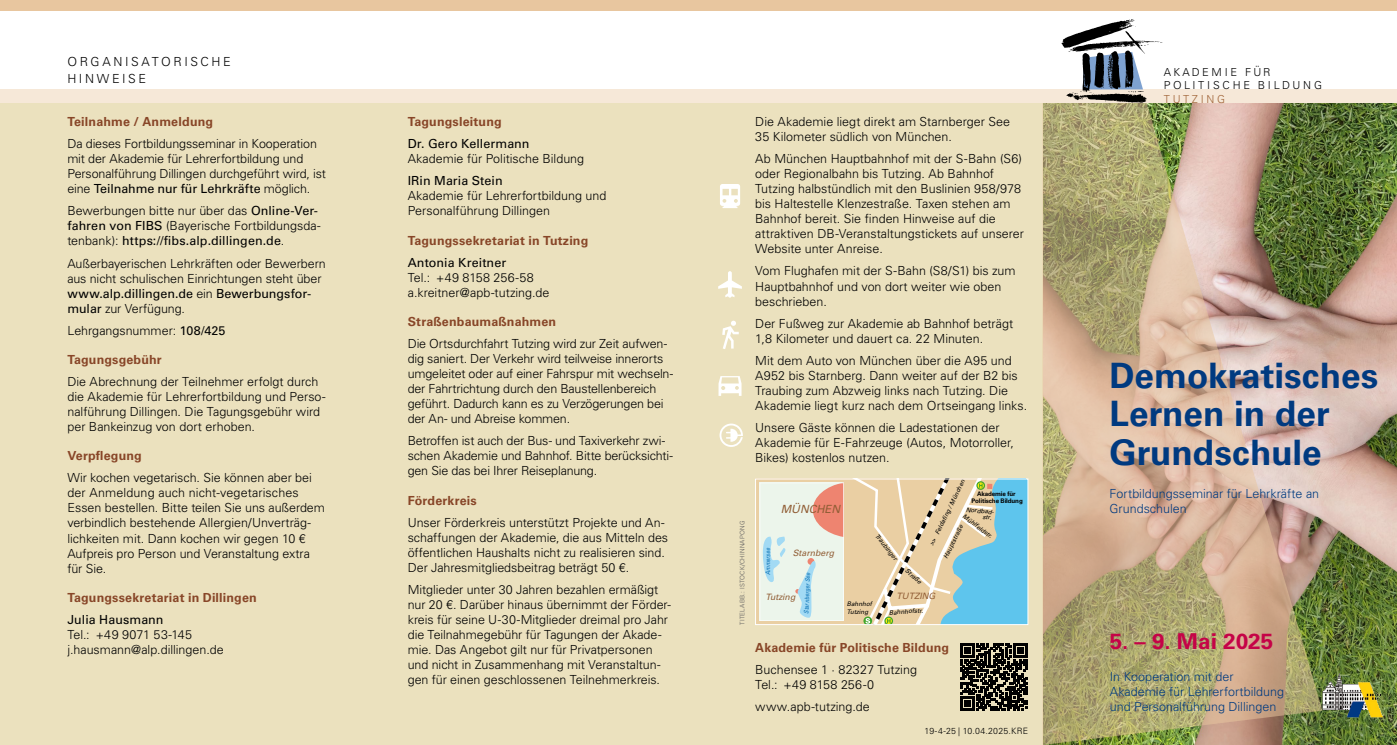
<style>
.page{position:relative;width:1397px;height:745px;background:#fff}
.page>*{position:absolute;margin:0;border:0;box-sizing:border-box;transform-origin:0 0}
.t1{font:700 35px/38.8px "Univers LT Std";color:#003a80}
.t2{font:700 21.88px "Univers LT Std";color:#c50347}
.t3{font:300 12.5px/15px "Univers LT Std";letter-spacing:-.005em;color:#000}
.t4{font:700 12.5px "Univers LT Std";letter-spacing:.01em;color:#884628}
.t5{font:300 12.5px/15px "Univers LT Std";color:#003a80}
.t6{font:12.5px "Univers LT Std";letter-spacing:.005em;color:#000}
.t7{font:300 12.5px/17.1px "Univers LT Std";letter-spacing:.205em;color:#000}
.t8{font:italic 11.25px "Univers LT Std";color:#915e36}
.t9{font:300 11px/13.2px "Univers LT Std";letter-spacing:.245em;color:#000}
.t10{font:300 11px "Univers LT Std";letter-spacing:.25em;color:#a06438}
.t11{font:italic 8.75px "Univers LT Std";color:#915e36}
.t12{font:300 8.75px "Univers LT Std";letter-spacing:.02em;color:#000}
.t13{font:italic 6.25px/7.5px "Univers LT Std";color:#000}
.t14{font:700 6.25px/6.9px "Univers LT Std";letter-spacing:-.02em;color:#000;text-align:center}
.t15{font:300 6.25px "Univers LT Std";letter-spacing:.035em;color:#58585a}
.t16{font:italic condensed 6.25px "Univers LT Std";color:#0b72b5}
.s1{font-weight:400}
</style>
<div class="page">
<img style="left:1322px;top:103px;width:74px;height:641px">
<div style="left:0;top:103px;width:1042px;height:641px;background:#ebe1be"></div>
<img style="left:1042px;top:103px;width:280px;height:641px">
<div style="left:0;top:0;width:1396px;height:11px;background:#e8c69f"></div>
<svg style="left:759px;top:480px;width:266px;height:142px;background:#cdd5c7"></svg>
<div style="left:755px;top:478px;width:273px;height:146px;border:1px solid #fff"></div>
<svg style="left:720px;top:184px;width:20px;height:24px"></svg>
<svg style="left:722px;top:320px;width:16px;height:29px"></svg>
<svg style="left:719px;top:423px;width:23px;height:23px"></svg>
<svg style="left:718px;top:376px;width:23px;height:19px"></svg>
<svg style="left:718px;top:271px;width:23px;height:26px"></svg>
<svg style="left:960px;top:643px;width:67px;height:67px"></svg>
<div style="left:0;top:89px;width:1396px;height:14px;background:#f6e8d8"></div>
<svg style="left:1061px;top:19px;width:101px;height:84px"></svg>
<img style="left:1321px;top:672px;width:61px;height:45px">
<p class="t7" style="left:67px;top:53px;width:165px">ORGANISATORISCHE<br>HINWEISE</p>
<p class="t4" style="left:67px;top:114px;width:147px">Teilnahme / Anmeldung</p>
<p class="t3" style="left:67px;top:136px;width:260px">Da dieses Fortbildungsseminar in Kooperation mit der Akademie für Lehrerfortbildung und Personalführung Dillingen durchgeführt wird, ist eine <span class="s1">Teilnahme nur für Lehrkräfte</span> möglich.</p>
<p class="t3" style="left:67px;top:203px;width:255px">Bewerbungen bitte nur über das <span class="s1">Online-Ver&shy;fahren von FIBS</span> (Bayerische Fortbildungsda&shy;tenbank): <span class="s1">https://fibs.alp.dillingen.de</span>.</p>
<p class="t3" style="left:67px;top:255px;width:260px">Außerbayerischen Lehrkräften oder Bewerbern aus nicht schulischen Einrichtungen steht über <span class="s1">www.alp.dillingen.de</span> ein <span class="s1">Bewerbungsfor&shy;mular</span> zur Verfügung.</p>
<p class="t3" style="left:67px;top:322px;width:159px">Lehrgangsnummer: <span class="s1">108/425</span></p>
<p class="t4" style="left:67px;top:352px;width:96px">Tagungsgebühr</p>
<p class="t3" style="left:67px;top:374px;width:260px">Die Abrechnung der Teilnehmer erfolgt durch die Akademie für Lehrerfortbildung und Perso&shy;nalführung Dillingen. Die Tagungsgebühr wird per Bankeinzug von dort erhoben.</p>
<p class="t4" style="left:67px;top:448px;width:76px">Verpflegung</p>
<p class="t3" style="left:67px;top:470px;width:259px">Wir kochen vegetarisch. Sie können aber bei der Anmeldung auch nicht-vegetarisches Essen bestellen. Bitte teilen Sie uns außerdem verbindlich bestehende Allergien/Unverträg&shy;lichkeiten mit. Dann kochen wir gegen 10 € Aufpreis pro Person und Veranstaltung extra für Sie.</p>
<p class="t4" style="left:67px;top:589px;width:191px">Tagungssekretariat in Dillingen</p>
<p class="t6" style="left:67px;top:611px;width:98px">Julia Hausmann</p>
<p class="t3" style="left:67px;top:626px;width:158px">Tel.: +49 9071 53-145 j.hausmann@alp.dillingen.de</p>
<p class="t4" style="left:407px;top:114px;width:95px">Tagungsleitung</p>
<p class="t6" style="left:407px;top:136px;width:123px">Dr. Gero Kellermann</p>
<p class="t3" style="left:407px;top:151px;width:178px">Akademie für Politische Bildung</p>
<p class="t6" style="left:407px;top:173px;width:96px">IRin Maria Stein</p>
<p class="t3" style="left:407px;top:188px;width:200px">Akademie für Lehrerfortbildung und<br>Personalführung Dillingen</p>
<p class="t4" style="left:407px;top:232px;width:182px">Tagungssekretariat in Tutzing</p>
<p class="t6" style="left:407px;top:254px;width:100px">Antonia Kreitner</p>
<p class="t3" style="left:407px;top:269px;width:143px">Tel.: +49 8158 256-58 a.kreitner@apb-tutzing.de</p>
<p class="t4" style="left:407px;top:314px;width:150px">Straßenbaumaßnahmen</p>
<p class="t3" style="left:407px;top:336px;width:267px">Die Ortsdurchfahrt Tutzing wird zur Zeit aufwen&shy;dig saniert. Der Verkehr wird teilweise innerorts umgeleitet oder auf einer Fahrspur mit wechseln&shy;der Fahrtrichtung durch den Baustellenbereich geführt. Dadurch kann es zu Verzögerungen bei der An- und Abreise kommen.</p>
<p class="t3" style="left:407px;top:433px;width:266px">Betroffen ist auch der Bus- und Taxiverkehr zwi&shy;schen Akademie und Bahnhof. Bitte berücksichti&shy;gen Sie das bei Ihrer Reiseplanung.</p>
<p class="t4" style="left:407px;top:492px;width:71px">Förderkreis</p>
<p class="t3" style="left:407px;top:514px;width:262px">Unser Förderkreis unterstützt Projekte und An&shy;schaffungen der Akademie, die aus Mitteln des öffentlichen Haushalts nicht zu realisieren sind.<br>Der Jahresmitgliedsbeitrag beträgt 50 €.</p>
<p class="t3" style="left:407px;top:581px;width:265px">Mitglieder unter 30 Jahren bezahlen ermäßigt nur 20 €. Darüber hinaus übernimmt der Förder&shy;kreis für seine U-30-Mitglieder dreimal pro Jahr die Teilnahmegebühr für Tagungen der Akade&shy;mie. Das Angebot gilt nur für Privatpersonen und nicht in Zusammenhang mit Veranstaltun&shy;gen für einen geschlossenen Teilnehmerkreis.</p>
<p class="t15" style="left:738px;top:624px;width:106px;rotate:-90deg">TITELABB.: ISTOCK/CHINNAPONG</p>
<p class="t3" style="left:755px;top:114px;width:256px">Die Akademie liegt direkt am Starnberger See<br>35 Kilometer südlich von München.</p>
<p class="t3" style="left:755px;top:151px;width:270px">Ab München Hauptbahnhof mit der S-Bahn (S6) oder Regionalbahn bis Tutzing. Ab Bahnhof Tutzing halbstündlich mit den Buslinien 958/978 bis Haltestelle Klenzestraße. Taxen stehen am Bahnhof bereit. Sie finden Hinweise auf die attraktiven DB-Veranstaltungstickets auf unserer Website unter Anreise.</p>
<p class="t3" style="left:755px;top:263px;width:262px">Vom Flughafen mit der S-Bahn (S8/S1) bis zum<br>Hauptbahnhof und von dort weiter wie oben beschrieben.</p>
<p class="t3" style="left:755px;top:315px;width:259px">Der Fußweg zur Akademie ab Bahnhof beträgt<br>1,8 Kilometer und dauert ca. 22 Minuten.</p>
<p class="t3" style="left:755px;top:352px;width:273px">Mit dem Auto von München über die A95 und A952 bis Starnberg. Dann weiter auf der B2 bis Traubing zum Abzweig links nach Tutzing. Die Akademie liegt kurz nach dem Ortseingang links.</p>
<p class="t3" style="left:755px;top:419px;width:260px">Unsere Gäste können die Ladestationen der<br>Akademie für E-Fahrzeuge (Autos, Motorroller,<br>Bikes) kostenlos nutzen.</p>
<p class="t13" style="left:927px;top:543px;width:74px;rotate:-64deg">&gt;&gt; Feldafi ng / München</p>
<p class="t14" style="left:971px;top:490px;width:53px">Akademie für<br>Politische Bildung</p>
<p class="t8" style="left:780px;top:502px;width:61px">MÜNCHEN</p>
<p class="t11" style="left:792px;top:547px;width:43px">Starnberg</p>
<p class="t16" style="left:802px;top:613px;width:43px;rotate:-88deg">Starnberger See</p>
<p class="t13" style="left:983px;top:508px;width:13px;line-height:5.5px;text-indent:-17px;rotate:6deg">Nordbad&shy;str.</p>
<p class="t13" style="left:941px;top:555px;width:38px;rotate:-64deg">H auptstraße</p>
<p class="t13" style="left:965px;top:512px;width:37px;rotate:37deg">Mühlfeldstr.</p>
<p class="t13" style="left:879px;top:531px;width:34px;rotate:52deg">Traubinger</p>
<p class="t16" style="left:763px;top:574px;width:29px;rotate:-90deg">Ammersee</p>
<p class="t13" style="left:908px;top:566px;width:21px;rotate:42deg">S traße</p>
<p class="t11" style="left:896px;top:590px;width:40px">TUTZING</p>
<p class="t11" style="left:765px;top:591px;width:31px">Tutzing</p>
<p class="t13" style="left:846px;top:599px;width:27px">Bahnhof<br>Tutzing</p>
<p class="t13" style="left:888px;top:608px;width:36px;rotate:-4deg">Bahnhofstr.</p>
<p class="t4" style="left:755px;top:639px;width:195px">Akademie für Politische Bildung</p>
<p class="t3" style="left:755px;top:661px;width:163px">Buchensee 1 · 82327 Tutzing<br>Tel.: +49 8158 256-0</p>
<p class="t3" style="left:755px;top:698px;width:116px">www.apb-tutzing.de</p>
<p class="t12" style="left:924px;top:725px;width:105px">19-4-25 | 10.04.2025.KRE</p>
<p class="t9" style="left:1163px;top:66px;width:159px">AKADEMIE FÜR<br>POLITISCHE BILDUNG</p>
<p class="t10" style="left:1163px;top:92px;width:63px">TUTZING</p>
<h1 class="t1" style="left:1109px;top:356px;width:270px">Demokratisches<br>Lernen in der<br>Grundschule</h1>
<p class="t5" style="left:1109px;top:485px;width:211px">Fortbildungsseminar für Lehrkräfte an<br>Grundschulen</p>
<h2 class="t2" style="left:1109px;top:627px;width:165px">5. – 9. Mai 2025</h2>
<p class="t5" style="left:1109px;top:668px;width:176px">In Kooperation mit der<br>Akademie für Lehrerfortbildung und Personalführung Dillingen</p>
</div>
